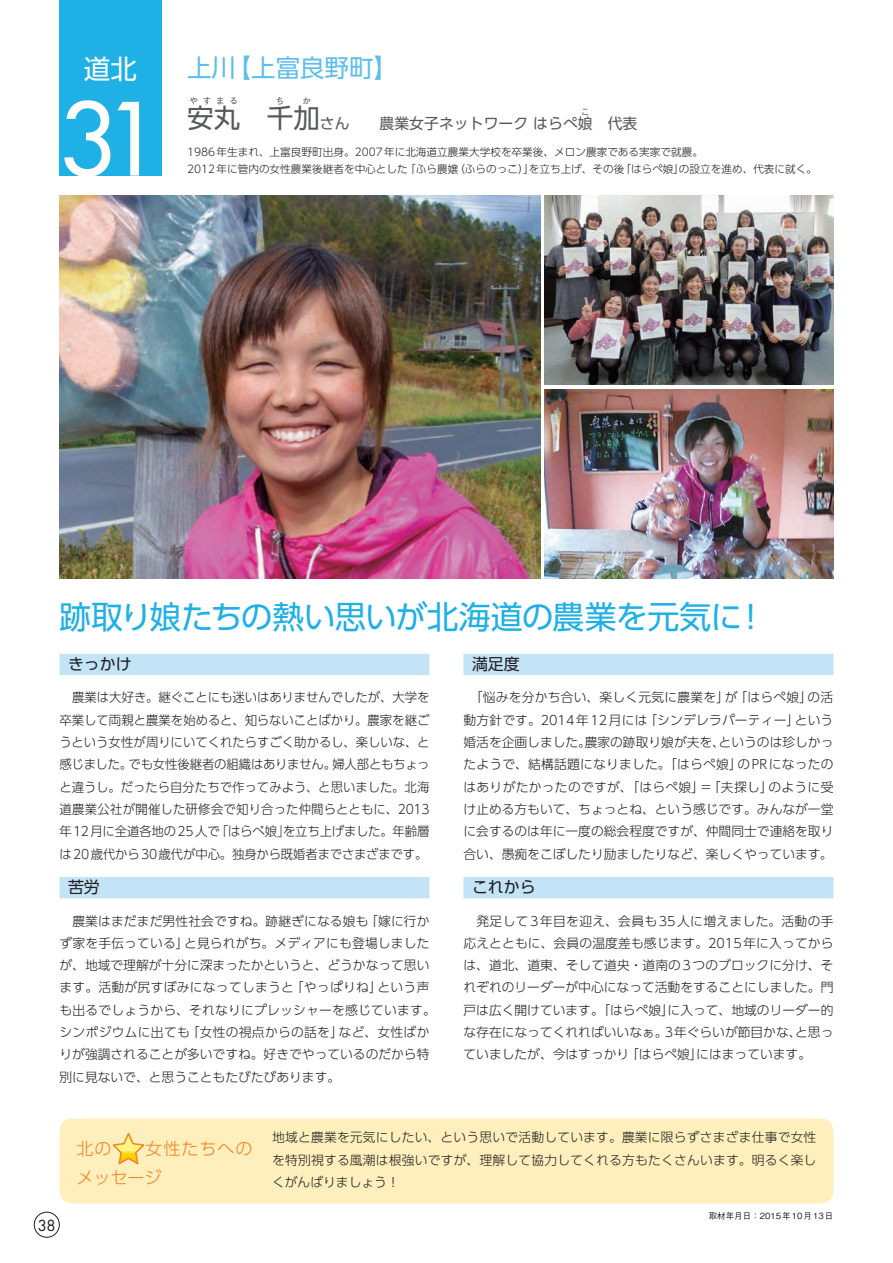
<style>
.page{position:relative;width:893px;height:1263px;background:#fff}
.page>*{position:absolute;margin:0;border:0;box-sizing:border-box;transform-origin:0 0}
.t1{font:500 97.8px "Futura Std";color:#fff}
.t2{font:31.95px "UD Shin Go Pr 6 N";letter-spacing:-.02em;color:#1fb0e6}
.t3{font:26.55px "UD Shin Go Pr 6 N";color:#57585a}
.t4{font:26.55px "UD Shin Go Pr 6 N";color:#fff}
.t5{font:24.45px "UD Shin Go Pr 6 N";color:#5ebeeb}
.t6{font:300 16.95px/28.8px "UD Shin Go Pr 6 N";letter-spacing:.06em;color:#f58220}
.t7{font:15.9px "UD Shin Go Pr 6 N";color:#231f20}
.t8{font:14.85px "UD Shin Go Pr 6 N";color:#57585a}
.t9{font:14.85px "Futura Std";color:#231f20}
.t10{font:300 12.75px/22.4px "UD Shin Go Pr 6 N";color:#231f20;text-align:justify}
.t11{font:300 10.65px/17px "UD Shin Go Pr 6 N";color:#231f20}
.t12{font:500 8.55px "Gothic BBB Pr 6 N";color:#231f20}
.t13{font:8.55px "UD Shin Go Pr 6 N";color:#57585a}
.s1{font-family:"Shin Go Pr 6 N"}
</style>
<div class="page">
<div style="left:60px;top:0;width:102px;height:175px;background:#1fb0e6"></div>
<div style="left:60px;top:1118px;width:773px;height:85px;background:#feefbc;border-radius:13px"></div>
<svg style="left:112px;top:1133px;width:33px;height:32px"></svg>
<img style="left:544px;top:389px;width:289px;height:189px">
<img style="left:544px;top:196px;width:289px;height:189px">
<img style="left:60px;top:196px;width:480px;height:382px">
<div style="left:60px;top:654px;width:369px;height:21px;background:#c3e3f6"></div>
<div style="left:463px;top:654px;width:370px;height:21px;background:#c3e3f6"></div>
<div style="left:60px;top:877px;width:369px;height:21px;background:#c3e3f6"></div>
<div style="left:463px;top:877px;width:370px;height:21px;background:#c3e3f6"></div>
<div style="left:34px;top:1212px;width:26px;height:25px;border:1px solid #231f20;border-radius:50%"></div>
<h3 class="t4" style="left:84px;top:47px;width:55px">道北</h3>
<h3 class="t5" style="left:187px;top:48px;width:212px">上川【上富良野町】</h3>
<h1 class="t1" style="left:59px;top:78px;width:104px">31</h1>
<p class="t13" style="left:189px;top:94px;width:23px">やす</p>
<p class="t13" style="left:216px;top:94px;width:23px">まる</p>
<h3 class="t3" style="left:187px;top:97px;width:55px">安丸</h3>
<p class="t13" style="left:276px;top:94px;width:10px">ち</p>
<p class="t13" style="left:302px;top:94px;width:10px">か</p>
<h3 class="t3" style="left:267px;top:97px;width:55px">千加</h3>
<p class="t13" style="left:581px;top:105px;width:10px">こ</p>
<p class="t8" style="left:320px;top:112px;width:319px">さん　　農業女子ネットワーク はらぺ娘　代表</p>
<p class="t11" style="left:187px;top:143px;width:631px">1986年生まれ、上富良野町出身。2007年に北海道立農業大学校を卒業後、メロン農家である実家で就農。<br>2012年に管内の女性農業後継者を中心とした「ふら農嬢（ふらのっこ）」を立ち上げ、その後「はらぺ娘」の設立を進め、代表に就く。</p>
<h2 class="t2" style="left:60px;top:591px;width:709px">跡取り娘たちの熱い思いが北海道の農業を元気に！</h2>
<p class="t7" style="left:68px;top:651px;width:65px">きっかけ</p>
<p class="t10" style="left:59px;top:686px;width:372px">　農業は大好き。継ぐことにも迷いはありませんでしたが、大学を卒業して両親と農業を始めると、知らないことばかり。農家を継ごうという女性が周りにいてくれたらすごく助かるし、楽しいな、と感じました。でも女性後継者の組織はありません。婦人部ともちょっと違うし。だったら自分たちで作ってみよう、と思いました。北海道農業公社が開催した研修会で知り合った仲間らとともに、2013年12月に全道各地の25人で<span class="s1">「はらぺ娘」を</span>立ち上げました。年齢層は20歳代から30歳代が中心。独身から既婚者までさまざまです。</p>
<p class="t7" style="left:68px;top:874px;width:33px">苦労</p>
<p class="t10" style="left:60px;top:909px;width:378px;text-align:left">　農業はまだまだ男性社会ですね。跡継ぎになる娘も「嫁に行かず家を手伝っている」と見られがち。メディアにも登場しましたが、地域で理解が十分に深まったかというと、どうかなって思います。活動が尻すぼみになってしまうと「やっぱりね」という声も出るでしょうから、それなりにプレッシャーを感じています。シンポジウムに出ても「女性の視点からの話を」など、女性ばかりが強調されることが多いですね。好きでやっているのだから特別に見ないで、と思うこともたびたびあります。</p>
<p class="t7" style="left:472px;top:651px;width:49px">満足度</p>
<p class="t10" style="left:463px;top:686px;width:371px">　「悩みを分かち合い、楽しく元気に農業を」が「はらぺ娘」の活動方針です。2014年12月には「シンデレラパーティー」という婚活を企画しました。農家の跡取り娘が夫を、というのは珍しかったようで、結構話題になりました。「はらぺ娘」のPRになったのはありがたかったのですが、「はらぺ娘」＝「夫探し」のように受け止める<span class="s1">方</span>もいて、ちょっとね、という感じです。みんなが一堂に会するのは年に一度の総会程度ですが、仲間同士で連絡を取り合い、愚痴をこぼしたり励ましたりなど、楽しくやっています。</p>
<p class="t7" style="left:472px;top:874px;width:65px">これから</p>
<p class="t10" style="left:463px;top:909px;width:372px">　発足して3年目を迎え、会員も35人に増えました。活動の手応えとともに、会員の温度差も感じます。2015年に入ってからは、道北、道東、そして道央・道南の3つのブロックに分け、それぞれのリーダーが中心になって活動をすることにしました。門戸は広く開けています。「はらぺ娘」に入って、地域のリーダー的な存在になってくれればいいなぁ。3年ぐらいが節目かな、と思っていましたが、今はすっかり「はらぺ娘」にはまっています。</p>
<p class="t9" style="left:38px;top:1216px;width:19px">38</p>
<h3 class="t6" style="left:77px;top:1134px;width:178px;text-indent:69px">女性たちへのメッセージ</h3>
<h3 class="t6" style="left:77px;top:1134px;width:37px">北の</h3>
<p class="t10" style="left:272px;top:1126px;width:546px">地域と農業を元気にしたい、という思いで活動しています。農業に限らずさまざま仕事で女性を特別視する風潮は根強いですが、理解して協力してくれる方もたくさんいます。明るく楽しくがんばりましょう！</p>
<p class="t12" style="left:709px;top:1209px;width:126px">取材年月日：2015年10月13日</p>
</div>
